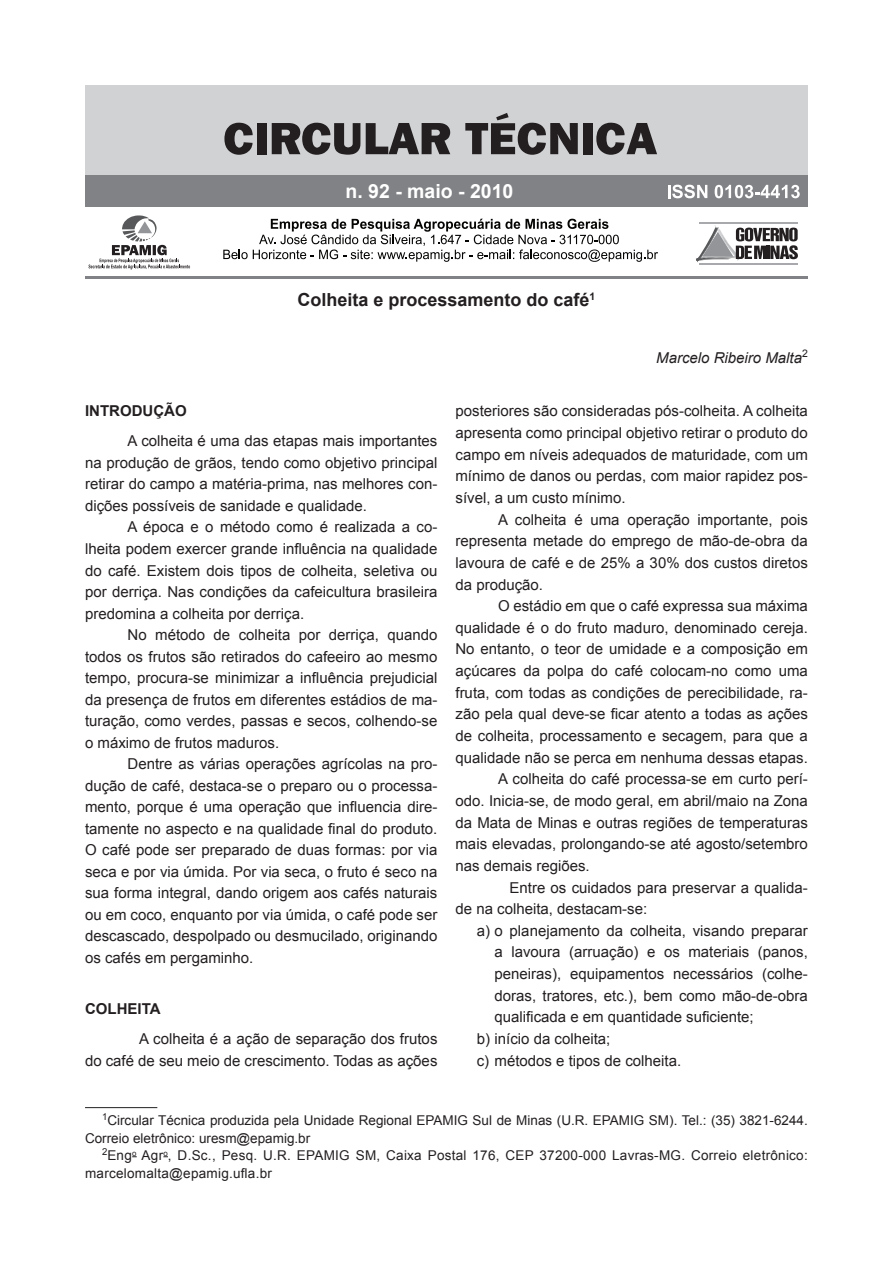
<style>
.page{position:relative;width:893px;height:1263px;background:#fff}
.page>*{position:absolute;margin:0;border:0;box-sizing:border-box;transform-origin:0 0}
.t1{font:700 19.5px "Arial";color:#fff}
.CT_-_Titulo_principa{font:700 18px "Arial";color:#231f20}
.CT_-_texto{font:15px/21.5px "Arial";color:#231f20;text-align:justify}
.CT_-_alínea{font:15px/21.6px "Arial";color:#231f20;text-align:justify}
.CT_-_autores{font:italic 15px "Arial";color:#231f20}
.CT_-_1_titulos{font:700 15px "Arial";color:#231f20}
.CT_-_nota_rodapé{font:13.5px/17.5px "Arial";color:#231f20}
.CT_-_nota_rodapé-2{font:13.5px/17.5px "Arial";letter-spacing:.02em;color:#231f20}
</style>
<div class="page">
<hr style="left:85px;top:276px;width:723px;height:3px;background:#808285">
<div style="left:85px;top:85px;width:723px;height:91px;background:#d1d2d4"></div>
<div style="left:85px;top:176px;width:723px;height:31px;background:#808285"></div>
<svg style="left:668px;top:185px;width:39px;height:13px"></svg>
<svg style="left:715px;top:185px;width:85px;height:13px"></svg>
<svg style="left:223px;top:219px;width:435px;height:43px"></svg>
<hr style="left:699px;top:222px;width:99px;height:1px;background:#a8a9ad">
<hr style="left:699px;top:263px;width:99px;height:2px;background:#a8a9ad">
<svg style="left:696px;top:225px;width:102px;height:37px"></svg>
<svg style="left:224px;top:123px;width:29px;height:32px"></svg>
<div style="left:257px;top:123px;width:10px;height:31px;background:#231f20"></div>
<svg style="left:272px;top:123px;width:88px;height:32px"></svg>
<svg style="left:366px;top:123px;width:84px;height:31px"></svg>
<svg style="left:465px;top:113px;width:113px;height:42px"></svg>
<div style="left:583px;top:123px;width:10px;height:31px;background:#231f20"></div>
<svg style="left:596px;top:123px;width:61px;height:32px"></svg>
<svg style="left:89px;top:215px;width:101px;height:54px"></svg>
<hr style="left:85px;top:1107px;width:72px;height:1px;background:#231f20">
<p class="t1" style="left:345px;top:178px;width:169px">n. 92 - maio - 2010</p>
<p class="CT_-_Titulo_principa" style="left:298px;top:288px;width:299px">Colheita e processamento do café<sup>1</sup></p>
<p class="CT_-_autores" style="left:656px;top:348px;width:153px">Marcelo Ribeiro Malta<sup>2</sup></p>
<p class="CT_-_1_titulos" style="left:85px;top:401px;width:103px">INTRODUÇÃO</p>
<p class="CT_-_texto" style="left:85px;top:431px;width:354px;text-indent:43px">A colheita é uma das etapas mais importantes na produção de grãos, tendo como objetivo principal retirar do campo a matéria-prima, nas melhores con&shy;dições possíveis de sanidade e qualidade.</p>
<p class="CT_-_texto" style="left:85px;top:517px;width:354px;text-indent:43px">A época e o método como é realizada a co&shy;lheita podem exercer grande influência na qualidade do café. Existem dois tipos de colheita, seletiva ou por derriça. Nas condições da cafeicultura brasileira predomina a colheita por derriça.</p>
<p class="CT_-_texto" style="left:85px;top:624px;width:354px;text-indent:43px">No método de colheita por derriça, quando todos os frutos são retirados do cafeeiro ao mesmo tempo, procura-se minimizar a influência prejudicial da presença de frutos em diferentes estádios de ma&shy;turação, como verdes, passas e secos, colhendo-se o máximo de frutos maduros.</p>
<p class="CT_-_texto" style="left:85px;top:753px;width:354px;text-indent:43px">Dentre as várias operações agrícolas na pro&shy;dução de café, destaca-se o preparo ou o processa&shy;mento, porque é uma operação que influencia dire&shy;tamente no aspecto e na qualidade final do produto.<br>O café pode ser preparado de duas formas: por via seca e por via úmida. Por via seca, o fruto é seco na sua forma integral, dando origem aos cafés naturais ou em coco, enquanto por via úmida, o café pode ser descascado, despolpado ou desmucilado, originando os cafés em pergaminho.</p>
<p class="CT_-_1_titulos" style="left:85px;top:999px;width:77px">COLHEITA</p>
<p class="CT_-_texto" style="left:85px;top:1028px;width:354px;text-align:right">A colheita é a ação de separação dos frutos<br>do café de seu meio de crescimento. Todas as ações</p>
<p class="CT_-_texto" style="left:455px;top:400px;width:354px">posteriores são consideradas pós-colheita. A colheita apresenta como principal objetivo retirar o produto do campo em níveis adequados de maturidade, com um mínimo de danos ou perdas, com maior rapidez pos&shy;sível, a um custo mínimo.</p>
<p class="CT_-_texto" style="left:455px;top:509px;width:354px;text-indent:43px">A colheita é uma operação importante, pois representa metade do emprego de mão-de-obra da lavoura de café e de 25% a 30% dos custos diretos da produção.</p>
<p class="CT_-_texto" style="left:455px;top:595px;width:354px;text-indent:43px">O estádio em que o café expressa sua máxima qualidade é o do fruto maduro, denominado cereja.<br>No entanto, o teor de umidade e a composição em açúcares da polpa do café colocam-no como uma fruta, com todas as condições de perecibilidade, ra&shy;zão pela qual deve-se ficar atento a todas as ações de colheita, processamento e secagem, para que a qualidade não se perca em nenhuma dessas etapas.</p>
<p class="CT_-_texto" style="left:455px;top:768px;width:354px;text-indent:43px">A colheita do café processa-se em curto perí&shy;odo. Inicia-se, de modo geral, em abril/maio na Zona da Mata de Minas e outras regiões de temperaturas mais elevadas, prolongando-se até agosto/setembro nas demais regiões.</p>
<p class="CT_-_texto" style="left:455px;top:876px;width:354px;text-indent:54px">Entre os cuidados para preservar a qualida&shy;de na colheita, destacam-se:</p>
<p class="CT_-_alínea" style="left:494px;top:920px;width:315px;text-indent:-18px">a) o planejamento da colheita, visando preparar a lavoura (arruação) e os materiais (panos, peneiras), equipamentos necessários (colhe&shy;doras, tratores, etc.), bem como mão-de-obra qualificada e em quantidade suficiente;</p>
<p class="CT_-_alínea" style="left:477px;top:1028px;width:135px">b) início da colheita;</p>
<p class="CT_-_alínea" style="left:477px;top:1050px;width:206px">c) métodos e tipos de colheita.</p>
<p class="CT_-_nota_rodapé" style="left:85px;top:1112px;width:724px;text-indent:17px"><sup>1</sup>Circular Técnica produzida pela Unidade Regional EPAMIG Sul de Minas (U.R. EPAMIG SM). Tel.: (35) 3821-6244.<br>Correio eletrônico: uresm@epamig.br</p>
<p class="CT_-_nota_rodapé-2" style="left:85px;top:1147px;width:724px;text-indent:17px"><sup>2</sup>Eng<sup>o</sup> Agr<sup>o</sup>, D.Sc., Pesq. U.R. EPAMIG SM, Caixa Postal 176, CEP 37200-000 Lavras-MG. Correio eletrônico: marcelomalta@epamig.ufla.br</p>
</div>
